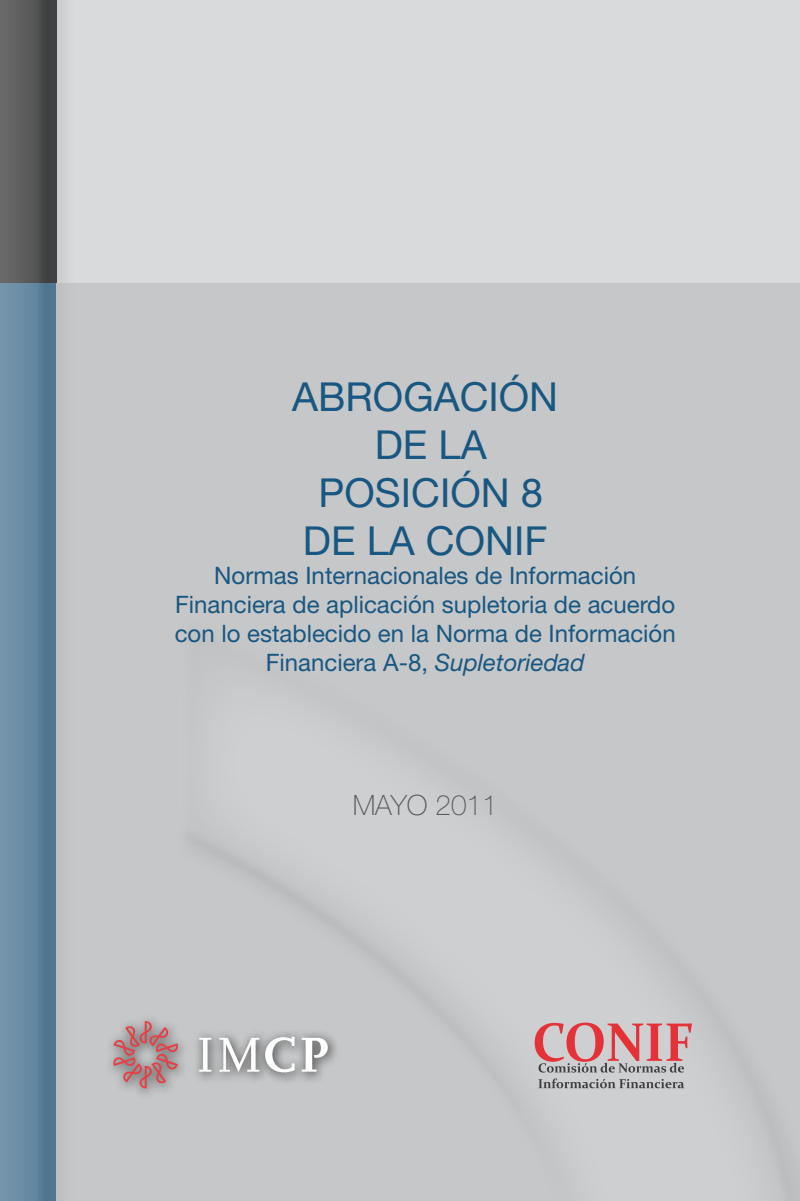
<style>
.page{position:relative;width:800px;height:1201px;background:#fff}
.page>*{position:absolute;margin:0;border:0;box-sizing:border-box;transform-origin:0 0}
.t1{font:40px/48px "Helvetica Neue";color:#185781;text-align:center}
.t2{font:100 28px "Helvetica Neue";color:#58585a}
.t3{font:24px/28.8px "Helvetica Neue";color:#185781;text-align:center}
.s1{font-style:italic}
</style>
<div class="page">
<div style="left:0;top:0;width:800px;height:1200px;background:#000;opacity:.75"></div>
<div style="left:105px;top:1012px;width:235px;height:87px;background:#000;opacity:.75"></div>
<svg style="left:199px;top:1037px;width:12px;height:34px"></svg>
<svg style="left:219px;top:1037px;width:40px;height:34px"></svg>
<svg style="left:265px;top:1036px;width:30px;height:36px"></svg>
<svg style="left:302px;top:1037px;width:26px;height:34px"></svg>
<svg style="left:113px;top:1020px;width:66px;height:68px;background:#b59394"></svg>
<svg style="left:538px;top:1078px;width:146px;height:10px"></svg>
<svg style="left:535px;top:1022px;width:157px;height:50px;background:#cc9a9c"></svg>
<h1 class="t1" style="left:292px;top:372px;width:267px">ABROGACIÓN<br>DE LA<br>POSICIÓN 8<br>DE LA CONIF</h1>
<p class="t3" style="left:175px;top:561px;width:502px">Normas Internacionales de Información Financiera de aplicación supletoria de acuerdo con lo establecido en la Norma de Información Financiera A-8, <span class="s1">Supletoriedad</span></p>
<p class="t2" style="left:353px;top:788px;width:147px">MAYO 2011</p>
</div>
